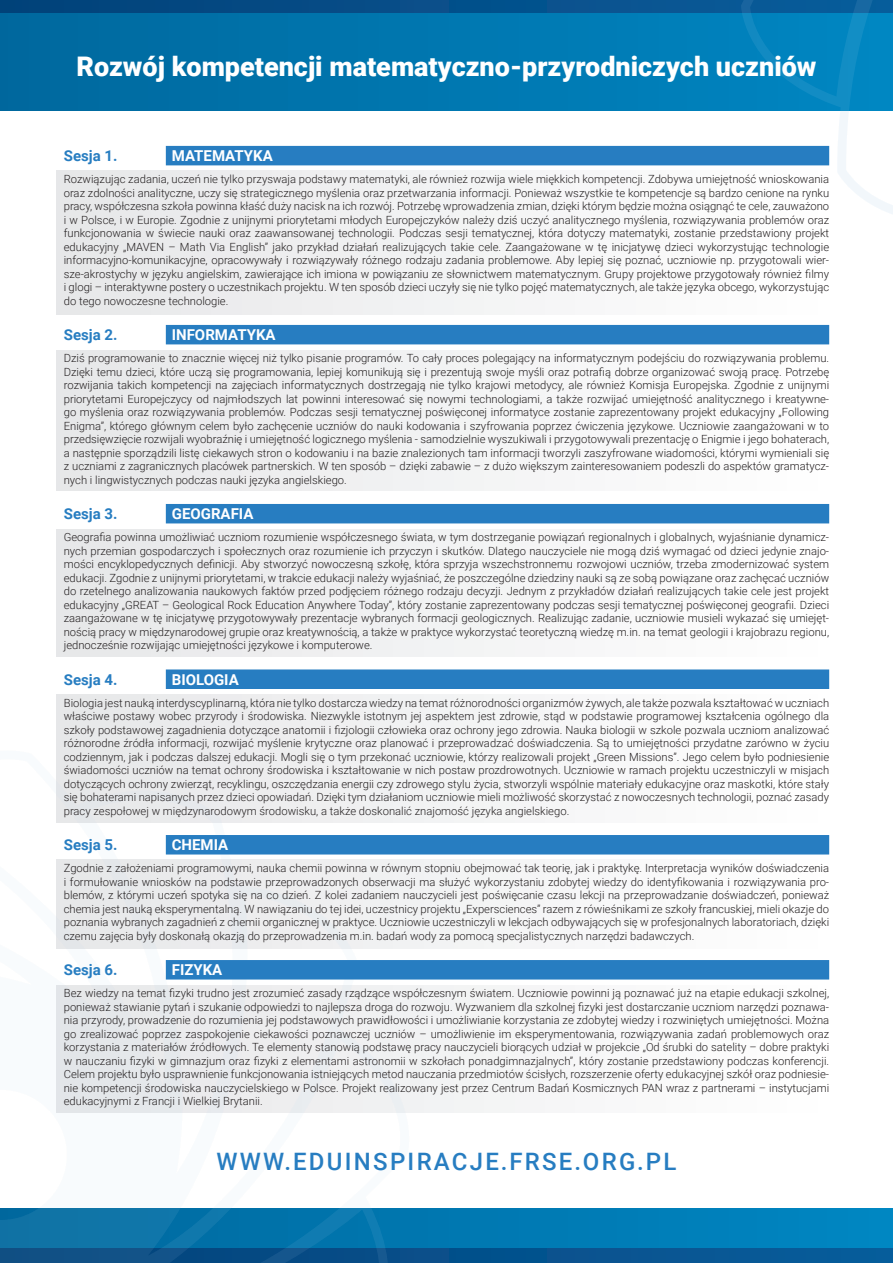
<style>
.page{position:relative;width:893px;height:1263px;background:#fff}
.page>*{position:absolute;margin:0;border:0;box-sizing:border-box;transform-origin:0 0}
.t1{font:900 27px "Roboto";color:#fff}
.t2{font:500 24px "Roboto";letter-spacing:.095em;color:#277dc1}
.t3{font:700 15px "Roboto";color:#fff}
.t4{font:700 15px "Roboto";color:#277dc1}
.t5{font:300 11.25px/13.5px "Roboto";color:#231f20;text-align:justify}
</style>
<div class="page">
<div style="left:56px;top:170px;width:773px;height:145px;background:#f1f2f3"></div>
<div style="left:56px;top:350px;width:773px;height:140px;background:#f2f3f4"></div>
<div style="left:56px;top:529px;width:773px;height:128px;background:#f2f3f4"></div>
<div style="left:56px;top:695px;width:773px;height:127px;background:#f5f5f6"></div>
<div style="left:56px;top:859px;width:773px;height:89px;background:#f8f8f9"></div>
<div style="left:56px;top:985px;width:773px;height:128px;background:#f8f8f9"></div>
<svg style="left:0;top:13px;width:727px;height:98px;background:#0074ac"></svg>
<svg style="left:0;top:0;width:727px;height:13px;background:#054c86"></svg>
<svg style="left:727px;top:0;width:166px;height:293px"></svg>
<div style="left:0;top:1209px;width:893px;height:54px;background:#007eb8"></div>
<div style="left:0;top:1248px;width:893px;height:15px;background:#085592"></div>
<svg style="left:0;top:750px;width:409px;height:513px"></svg>
<div style="left:166px;top:146px;width:663px;height:19px;background:#277dc1"></div>
<div style="left:166px;top:325px;width:663px;height:19px;background:#277dc1"></div>
<div style="left:166px;top:504px;width:663px;height:19px;background:#277dc1"></div>
<div style="left:166px;top:669px;width:663px;height:20px;background:#277dc1"></div>
<div style="left:166px;top:835px;width:663px;height:19px;background:#277dc1"></div>
<div style="left:166px;top:960px;width:663px;height:19px;background:#277dc1"></div>
<h1 class="t1" style="left:76px;top:47px;width:742px">Rozwój kompetencji matematyczno-przyrodniczych uczniów</h1>
<h3 class="t4" style="left:64px;top:145px;width:55px">Sesja 1.</h3>
<h3 class="t3" style="left:172px;top:145px;width:102px">MATEMATYKA</h3>
<p class="t5" style="left:64px;top:172px;width:767px">Rozwiązując zadania, uczeń nie tylko przyswaja podstawy matematyki, ale również rozwija wiele miękkich kompetencji. Zdobywa umiejętność wnioskowania oraz zdolności analityczne, uczy się strategicznego myślenia oraz przetwarzania informacji. Ponieważ wszystkie te kompetencje są bardzo cenione na rynku pracy, współczesna szkoła powinna kłaść duży nacisk na ich rozwój. Potrzebę wprowadzenia zmian, dzięki którym będzie można osiągnąć te cele, zauważono i w Polsce, i w Europie. Zgodnie z unijnymi priorytetami młodych Europejczyków należy dziś uczyć analitycznego myślenia, rozwiązywania problemów oraz funkcjonowania w świecie nauki oraz zaawansowanej technologii. Podczas sesji tematycznej, która dotyczy matematyki, zostanie przedstawiony projekt edukacyjny „MAVEN – Math Via English” jako przykład działań realizujących takie cele. Zaangażowane w tę inicjatywę dzieci wykorzystując technologie informacyjno-komunikacyjne, opracowywały i rozwiązywały różnego rodzaju zadania problemowe. Aby lepiej się poznać, uczniowie np. przygotowali wier&shy;sze-akrostychy w języku angielskim, zawierające ich imiona w powiązaniu ze słownictwem matematycznym. Grupy projektowe przygotowały również filmy i glogi – interaktywne postery o uczestnikach projektu. W ten sposób dzieci uczyły się nie tylko pojęć matematycznych, ale także języka obcego, wykorzystując do tego nowoczesne technologie.</p>
<h3 class="t4" style="left:64px;top:324px;width:55px">Sesja 2.</h3>
<h3 class="t3" style="left:172px;top:324px;width:105px">INFORMATYKA</h3>
<p class="t5" style="left:64px;top:351px;width:767px">Dziś programowanie to znacznie więcej niż tylko pisanie programów. To cały proces polegający na informatycznym podejściu do rozwiązywania problemu.<br>Dzięki temu dzieci, które uczą się programowania, lepiej komunikują się i prezentują swoje myśli oraz potrafią dobrze organizować swoją pracę. Potrzebę rozwijania takich kompetencji na zajęciach informatycznych dostrzegają nie tylko krajowi metodycy, ale również Komisja Europejska. Zgodnie z unijnymi priorytetami Europejczycy od najmłodszych lat powinni interesować się nowymi technologiami, a także rozwijać umiejętność analitycznego i kreatywne&shy;go myślenia oraz rozwiązywania problemów. Podczas sesji tematycznej poświęconej informatyce zostanie zaprezentowany projekt edukacyjny „Following Enigma”, którego głównym celem było zachęcenie uczniów do nauki kodowania i szyfrowania poprzez ćwiczenia językowe. Uczniowie zaangażowani w to przedsięwzięcie rozwijali wyobraźnię i umiejętność logicznego myślenia - samodzielnie wyszukiwali i przygotowywali prezentację o Enigmie i jego bohaterach, a następnie sporządzili listę ciekawych stron o kodowaniu i na bazie znalezionych tam informacji tworzyli zaszyfrowane wiadomości, którymi wymieniali się z uczniami z zagranicznych placówek partnerskich. W ten sposób – dzięki zabawie – z dużo większym zainteresowaniem podeszli do aspektów gramatycz&shy;nych i lingwistycznych podczas nauki języka angielskiego.</p>
<h3 class="t4" style="left:64px;top:503px;width:55px">Sesja 3.</h3>
<h3 class="t3" style="left:172px;top:503px;width:83px">GEOGRAFIA</h3>
<p class="t5" style="left:64px;top:530px;width:767px">Geografia powinna umożliwiać uczniom rozumienie współczesnego świata, w tym dostrzeganie powiązań regionalnych i globalnych, wyjaśnianie dynamicz&shy;nych przemian gospodarczych i społecznych oraz rozumienie ich przyczyn i skutków. Dlatego nauczyciele nie mogą dziś wymagać od dzieci jedynie znajo&shy;mości encyklopedycznych definicji. Aby stworzyć nowoczesną szkołę, która sprzyja wszechstronnemu rozwojowi uczniów, trzeba zmodernizować system edukacji. Zgodnie z unijnymi priorytetami, w trakcie edukacji należy wyjaśniać, że poszczególne dziedziny nauki są ze sobą powiązane oraz zachęcać uczniów do rzetelnego analizowania naukowych faktów przed podjęciem różnego rodzaju decyzji. Jednym z przykładów działań realizujących takie cele jest projekt edukacyjny „GREAT – Geological Rock Education Anywhere Today”, który zostanie zaprezentowany podczas sesji tematycznej poświęconej geografii. Dzieci zaangażowane w tę inicjatywę przygotowywały prezentacje wybranych formacji geologicznych. Realizując zadanie, uczniowie musieli wykazać się umiejęt&shy;nością pracy w międzynarodowej grupie oraz kreatywnością, a także w praktyce wykorzystać teoretyczną wiedzę m.in. na temat geologii i krajobrazu regionu, jednocześnie rozwijając umiejętności językowe i komputerowe.</p>
<h3 class="t4" style="left:64px;top:669px;width:55px">Sesja 4.</h3>
<h3 class="t3" style="left:172px;top:669px;width:69px">BIOLOGIA</h3>
<p class="t5" style="left:64px;top:695px;width:767px">Biologia jest nauką interdyscyplinarną, która nie tylko dostarcza wiedzy na temat różnorodności organizmów żywych, ale także pozwala kształtować w uczniach właściwe postawy wobec przyrody i środowiska. Niezwykle istotnym jej aspektem jest zdrowie, stąd w podstawie programowej kształcenia ogólnego dla szkoły podstawowej zagadnienia dotyczące anatomii i fizjologii człowieka oraz ochrony jego zdrowia. Nauka biologii w szkole pozwala uczniom analizować różnorodne źródła informacji, rozwijać myślenie krytyczne oraz planować i przeprowadzać doświadczenia. Są to umiejętności przydatne zarówno w życiu codziennym, jak i podczas dalszej edukacji. Mogli się o tym przekonać uczniowie, którzy realizowali projekt „Green Missions”. Jego celem było podniesienie świadomości uczniów na temat ochrony środowiska i kształtowanie w nich postaw prozdrowotnych. Uczniowie w ramach projektu uczestniczyli w misjach dotyczących ochrony zwierząt, recyklingu, oszczędzania energii czy zdrowego stylu życia, stworzyli wspólnie materiały edukacyjne oraz maskotki, które stały się bohaterami napisanych przez dzieci opowiadań. Dzięki tym działaniom uczniowie mieli możliwość skorzystać z nowoczesnych technologii, poznać zasady pracy zespołowej w międzynarodowym środowisku, a także doskonalić znajomość języka angielskiego.</p>
<h3 class="t4" style="left:64px;top:834px;width:55px">Sesja 5.</h3>
<h3 class="t3" style="left:172px;top:834px;width:58px">CHEMIA</h3>
<p class="t5" style="left:64px;top:861px;width:767px">Zgodnie z założeniami programowymi, nauka chemii powinna w równym stopniu obejmować tak teorię, jak i praktykę. Interpretacja wyników doświadczenia i formułowanie wniosków na podstawie przeprowadzonych obserwacji ma służyć wykorzystaniu zdobytej wiedzy do identyfikowania i rozwiązywania pro&shy;blemów, z którymi uczeń spotyka się na co dzień. Z kolei zadaniem nauczycieli jest poświęcanie czasu lekcji na przeprowadzanie doświadczeń, ponieważ chemia jest nauką eksperymentalną. W nawiązaniu do tej idei, uczestnicy projektu „Expersciences” razem z rówieśnikami ze szkoły francuskiej, mieli okazje do poznania wybranych zagadnień z chemii organicznej w praktyce. Uczniowie uczestniczyli w lekcjach odbywających się w profesjonalnych laboratoriach, dzięki czemu zajęcia były doskonałą okazją do przeprowadzenia m.in. badań wody za pomocą specjalistycznych narzędzi badawczych.</p>
<h3 class="t4" style="left:64px;top:959px;width:55px">Sesja 6.</h3>
<h3 class="t3" style="left:172px;top:959px;width:52px">FIZYKA</h3>
<p class="t5" style="left:64px;top:986px;width:767px">Bez wiedzy na temat fizyki trudno jest zrozumieć zasady rządzące współczesnym światem. Uczniowie powinni ją poznawać już na etapie edukacji szkolnej, ponieważ stawianie pytań i szukanie odpowiedzi to najlepsza droga do rozwoju. Wyzwaniem dla szkolnej fizyki jest dostarczanie uczniom narzędzi poznawa&shy;nia przyrody, prowadzenie do rozumienia jej podstawowych prawidłowości i umożliwianie korzystania ze zdobytej wiedzy i rozwiniętych umiejętności. Można go zrealizować poprzez zaspokojenie ciekawości poznawczej uczniów – umożliwienie im eksperymentowania, rozwiązywania zadań problemowych oraz korzystania z materiałów źródłowych. Te elementy stanowią podstawę pracy nauczycieli biorących udział w projekcie „Od śrubki do satelity – dobre praktyki w nauczaniu fizyki w gimnazjum oraz fizyki z elementami astronomii w szkołach ponadgimnazjalnych”, który zostanie przedstawiony podczas konferencji.<br>Celem projektu było usprawnienie funkcjonowania istniejących metod nauczania przedmiotów ścisłych, rozszerzenie oferty edukacyjnej szkół oraz podniesie&shy;nie kompetencji środowiska nauczycielskiego w Polsce. Projekt realizowany jest przez Centrum Badań Kosmicznych PAN wraz z partnerami – instytucjami edukacyjnymi z Francji i Wielkiej Brytanii.</p>
<h2 class="t2" style="left:216px;top:1145px;width:461px">WWW.EDUINSPIRACJE.FRSE.ORG.PL</h2>
</div>
